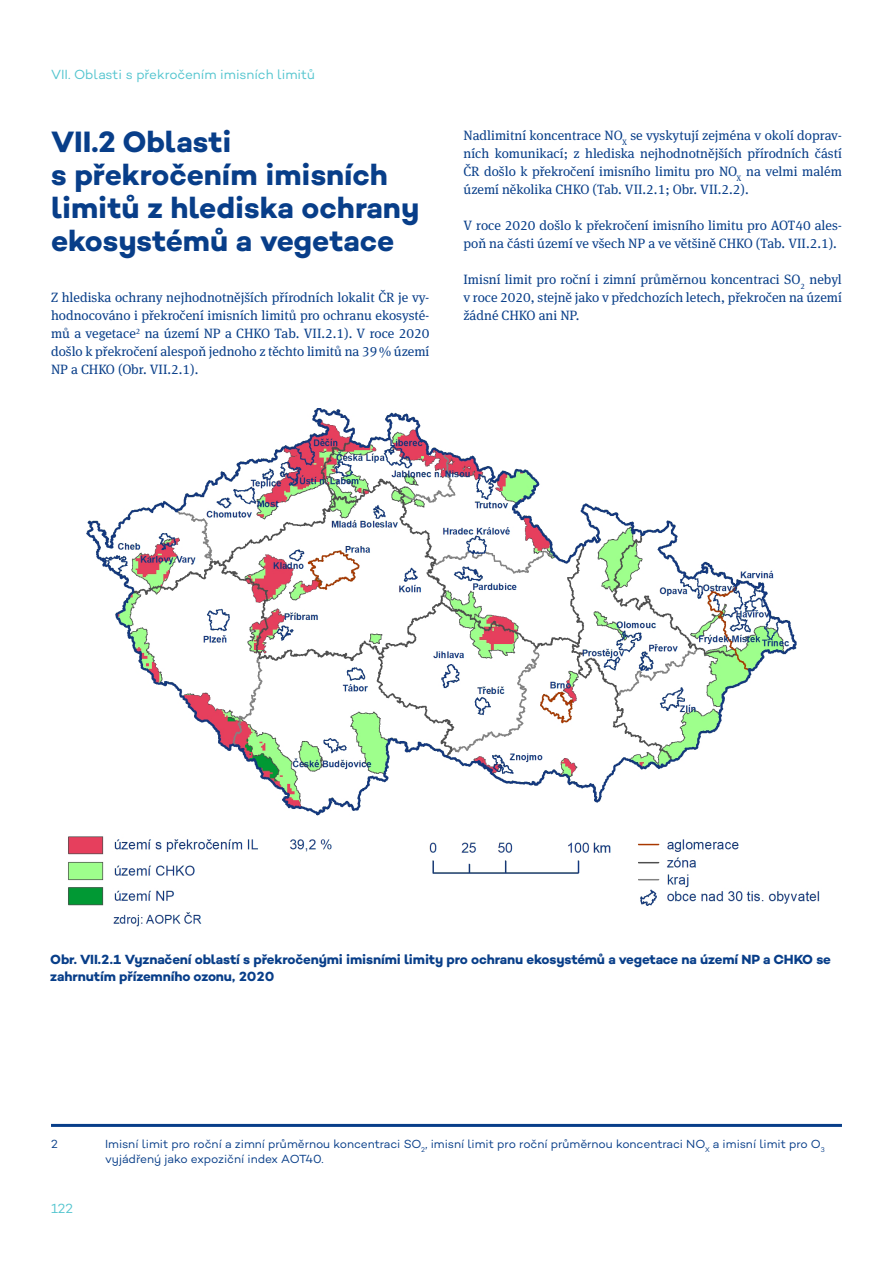
<style>
.page{position:relative;width:893px;height:1263px;background:#fff}
.page>*{position:absolute;margin:0;border:0;box-sizing:border-box;transform-origin:0 0}
._01_Nadpis_2{font:700 30px/33px "Campton";color:#083e89}
._00_Text_1{font:13.5px/18px "Meta Serif Pro";color:#083e89;text-align:justify}
._04_Popisek{font:700 13.5px/16.5px "Campton";letter-spacing:-.01em;color:#083e89}
.t1{font:13.5px "Campton";letter-spacing:-.005em;color:#54c5cf}
._04_Poznamka{font:12px/14.4px "Campton";letter-spacing:-.005em;color:#083e89}
</style>
<div class="page">
<hr style="left:51px;top:1124px;width:791px;height:3px;background:#083e89">
<img style="left:68px;top:408px;width:752px;height:519px">
<p class="t1" style="left:51px;top:66px;width:265px">VII. Oblasti s překročením imisních limitů</p>
<p class="_01_Nadpis_2" style="left:51px;top:124px;width:370px">VII.2 Oblasti<br>s překročením imisních limitů z hlediska ochrany ekosystémů a vegetace</p>
<p class="_00_Text_1" style="left:51px;top:288px;width:380px">Z hlediska ochrany nejhodnotnějších přírodních lokalit ČR je vy&shy;hodnocováno i překročení imisních limitů pro ochranu ekosysté&shy;mů a vegetace<sup>2</sup> na území NP a CHKO Tab. VII.2.1). V roce 2020 došlo k překročení alespoň jednoho z těchto limitů na 39% území NP a CHKO (Obr. VII.2.1).</p>
<p class="_00_Text_1" style="left:463px;top:126px;width:380px">Nadlimitní koncentrace NO<sub>X</sub> se vyskytují zejména v okolí doprav&shy;ních komunikací; z hlediska nejhodnotnějších přírodních částí ČR došlo k překročení imisního limitu pro NO<sub>X</sub> na velmi malém území několika CHKO (Tab. VII.2.1; Obr. VII.2.2).</p>
<p class="_00_Text_1" style="left:463px;top:216px;width:380px">V roce 2020 došlo k překročení imisního limitu pro AOT40 ales&shy;poň na části území ve všech NP a ve většině CHKO (Tab. VII.2.1).</p>
<p class="_00_Text_1" style="left:463px;top:270px;width:380px">Imisní limit pro roční i zimní průměrnou koncentraci SO<sub>2</sub> nebyl v roce 2020, stejně jako v předchozích letech, překročen na území žádné CHKO ani NP.</p>
<p class="_04_Popisek" style="left:50px;top:951px;width:782px">Obr. VII.2.1 Vyznačení oblastí s překročenými imisními limity pro ochranu ekosystémů a vegetace na území NP a CHKO se zahrnutím přízemního ozonu, 2020</p>
<p class="_04_Poznamka" style="left:51px;top:1136px;width:8px">2</p>
<p class="_04_Poznamka" style="left:105px;top:1136px;width:721px">Imisní limit pro roční a zimní průměrnou koncentraci SO<sub>2</sub>, imisní limit pro roční průměrnou koncentraci NO<sub>X</sub> a imisní limit pro O<sub>3 </sub>vyjádřený jako expoziční index AOT40.</p>
<p class="t1" style="left:51px;top:1200px;width:23px">122</p>
</div>
